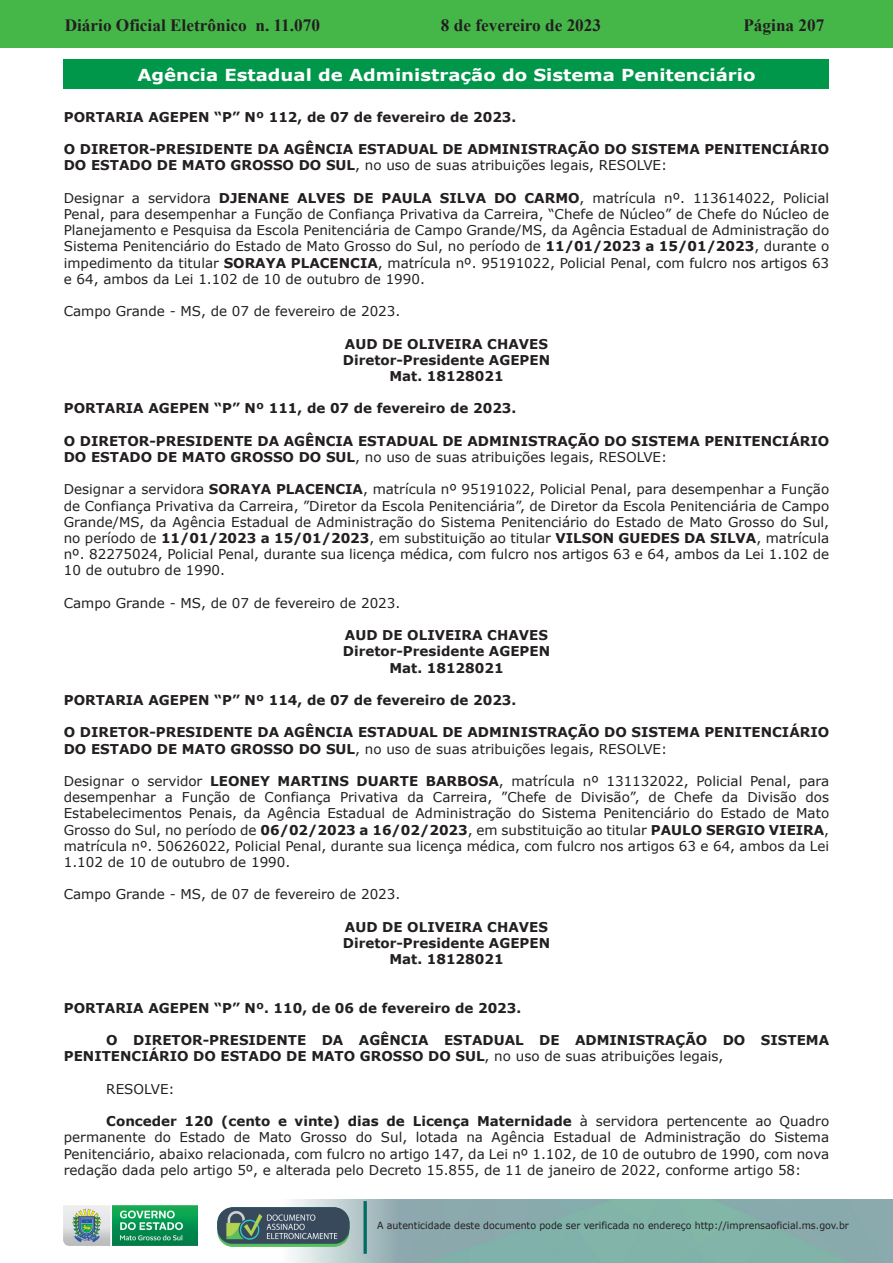
<style>
.page{position:relative;width:893px;height:1263px;background:#fff}
.page>*{position:absolute;margin:0;border:0;box-sizing:border-box;transform-origin:0 0}
.t1{font:700 17.25px "Times New Roman";color:#231f20}
.Atos_Pessoal_Executi{font:700 16.5px "Verdana";color:#fff;scale:1.1 1}
.t2{font:13.5px/16.2px "Verdana";color:#231f20;text-align:justify}
.t3{font:700 13.5px/16.2px "Verdana";color:#231f20}
.t4{font:9.9px "Verdana";color:#231f20;scale:.95 1}
.s1{font-weight:400}
.s2{font-weight:700}
</style>
<div class="page">
<div style="left:0;top:0;width:893px;height:48px;background:#45b749"></div>
<img style="left:63px;top:1199px;width:830px;height:64px">
<img style="left:364px;top:1202px;width:2px;height:51px">
<img style="left:218px;top:1207px;width:132px;height:39px">
<img style="left:64px;top:1205px;width:134px;height:41px">
<div style="left:64px;top:60px;width:765px;height:29px;background:#00974a"></div>
<p class="t1" style="left:65px;top:13px;width:257px">Diário Oficial Eletrônico n. 11.070</p>
<p class="t1" style="left:441px;top:13px;width:162px">8 de fevereiro de 2023</p>
<p class="t1" style="left:743px;top:13px;width:82px">Página 207</p>
<p class="Atos_Pessoal_Executi" style="left:137px;top:63px;width:563px">Agência Estadual de Administração do Sistema Penitenciário</p>
<p class="t3" style="left:64px;top:108px;width:454px">PORTARIA AGEPEN “P” Nº 112, de 07 de fevereiro de 2023.</p>
<p class="t3" style="left:64px;top:141px;width:767px">O DIRETOR-PRESIDENTE DA AGÊNCIA ESTADUAL DE ADMINISTRAÇÃO DO SISTEMA PENITENCIÁRIO<br>DO ESTADO DE MATO GROSSO DO SUL<span class="s1">, no uso de suas atribuições legais, RESOLVE:</span></p>
<p class="t2" style="left:64px;top:190px;width:767px">Designar a servidora <span class="s2">DJENANE ALVES DE PAULA SILVA DO CARMO</span>, matrícula nº. 113614022, Policial Penal, para desempenhar a Função de Confiança Privativa da Carreira, “Chefe de Núcleo” de Chefe do Núcleo de Planejamento e Pesquisa da Escola Penitenciária de Campo Grande/MS, da Agência Estadual de Administração do Sistema Penitenciário do Estado de Mato Grosso do Sul, no período de <span class="s2">11/01/2023 a 15/01/2023</span>, durante o impedimento da titular <span class="s2">SORAYA PLACENCIA</span>, matrícula nº. 95191022, Policial Penal, com fulcro nos artigos 63 e 64, ambos da Lei 1.102 de 10 de outubro de 1990.</p>
<p class="t2" style="left:64px;top:303px;width:338px">Campo Grande - MS, de 07 de fevereiro de 2023.</p>
<p class="t3" style="left:345px;top:335px;width:204px">AUD DE OLIVEIRA CHAVES</p>
<p class="t3" style="left:343px;top:351px;width:209px">Diretor-Presidente AGEPEN</p>
<p class="t3" style="left:389px;top:368px;width:116px">Mat. 18128021</p>
<p class="t3" style="left:64px;top:400px;width:454px">PORTARIA AGEPEN “P” Nº 111, de 07 de fevereiro de 2023.</p>
<p class="t3" style="left:64px;top:432px;width:767px">O DIRETOR-PRESIDENTE DA AGÊNCIA ESTADUAL DE ADMINISTRAÇÃO DO SISTEMA PENITENCIÁRIO<br>DO ESTADO DE MATO GROSSO DO SUL<span class="s1">, no uso de suas atribuições legais, RESOLVE:</span></p>
<p class="t2" style="left:64px;top:481px;width:767px">Designar a servidora <span class="s2">SORAYA PLACENCIA</span>, matrícula nº 95191022, Policial Penal, para desempenhar a Função de Confiança Privativa da Carreira, ”Diretor da Escola Penitenciária”, de Diretor da Escola Penitenciária de Campo Grande/MS, da Agência Estadual de Administração do Sistema Penitenciário do Estado de Mato Grosso do Sul, no período de <span class="s2">11/01/2023 a 15/01/2023</span>, em substituição ao titular <span class="s2">VILSON GUEDES DA SILVA</span>, matrícula nº. 82275024, Policial Penal, durante sua licença médica, com fulcro nos artigos 63 e 64, ambos da Lei 1.102 de 10 de outubro de 1990.</p>
<p class="t2" style="left:64px;top:595px;width:338px">Campo Grande - MS, de 07 de fevereiro de 2023.</p>
<p class="t3" style="left:345px;top:627px;width:204px">AUD DE OLIVEIRA CHAVES</p>
<p class="t3" style="left:343px;top:643px;width:209px">Diretor-Presidente AGEPEN</p>
<p class="t3" style="left:389px;top:659px;width:116px">Mat. 18128021</p>
<p class="t3" style="left:64px;top:692px;width:454px">PORTARIA AGEPEN “P” Nº 114, de 07 de fevereiro de 2023.</p>
<p class="t3" style="left:64px;top:724px;width:767px">O DIRETOR-PRESIDENTE DA AGÊNCIA ESTADUAL DE ADMINISTRAÇÃO DO SISTEMA PENITENCIÁRIO<br>DO ESTADO DE MATO GROSSO DO SUL<span class="s1">, no uso de suas atribuições legais, RESOLVE:</span></p>
<p class="t2" style="left:64px;top:773px;width:767px">Designar o servidor <span class="s2">LEONEY MARTINS DUARTE BARBOSA</span>, matrícula nº 131132022, Policial Penal, para desempenhar a Função de Confiança Privativa da Carreira, ”Chefe de Divisão”, de Chefe da Divisão dos Estabelecimentos Penais, da Agência Estadual de Administração do Sistema Penitenciário do Estado de Mato Grosso do Sul, no período de <span class="s2">06/02/2023 a 16/02/2023</span>, em substituição ao titular <span class="s2">PAULO SERGIO VIEIRA</span>, matrícula nº. 50626022, Policial Penal, durante sua licença médica, com fulcro nos artigos 63 e 64, ambos da Lei 1.102 de 10 de outubro de 1990.</p>
<p class="t2" style="left:64px;top:886px;width:338px">Campo Grande - MS, de 07 de fevereiro de 2023.</p>
<p class="t3" style="left:345px;top:918px;width:204px">AUD DE OLIVEIRA CHAVES</p>
<p class="t3" style="left:343px;top:935px;width:209px">Diretor-Presidente AGEPEN</p>
<p class="t3" style="left:389px;top:951px;width:116px">Mat. 18128021</p>
<p class="t3" style="left:64px;top:999px;width:459px">PORTARIA AGEPEN “P” Nº. 110, de 06 de fevereiro de 2023.</p>
<p class="t3" style="left:64px;top:1032px;width:767px;text-indent:43px">O DIRETOR-PRESIDENTE DA AGÊNCIA ESTADUAL DE ADMINISTRAÇÃO DO SISTEMA<br>PENITENCIÁRIO DO ESTADO DE MATO GROSSO DO SUL<span class="s1">, no uso de suas atribuições legais,</span></p>
<p class="t2" style="left:106px;top:1081px;width:70px">RESOLVE:</p>
<p class="t2" style="left:64px;top:1113px;width:767px;text-indent:43px"><span class="s2">Conceder 120 (cento e vinte) dias de Licença Maternidade</span> à servidora pertencente ao Quadro permanente do Estado de Mato Grosso do Sul, lotada na Agência Estadual de Administração do Sistema Penitenciário, abaixo relacionada, com fulcro no artigo 147, da Lei nº 1.102, de 10 de outubro de 1990, com nova redação dada pelo artigo 5º, e alterada pelo Decreto 15.855, de 11 de janeiro de 2022, conforme artigo 58:</p>
<p class="t4" style="left:377px;top:1219px;width:498px">A autenticidade deste documento pode ser verificada no endereço http://imprensaoficial.ms.gov.br</p>
</div>
